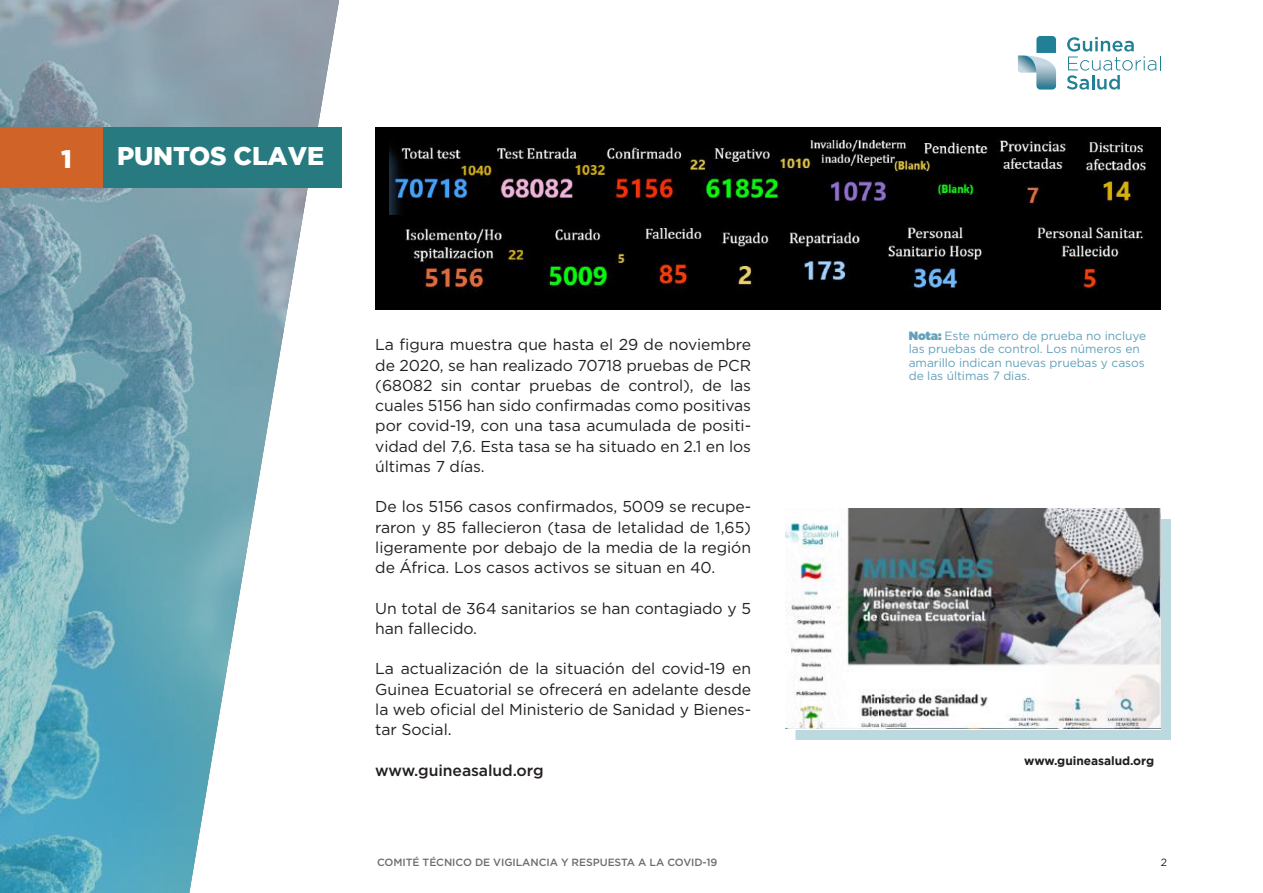
<style>
.page{position:relative;width:1263px;height:893px;background:#fff}
.page>*{position:absolute;margin:0;border:0;box-sizing:border-box;transform-origin:0 0}
.t1{font:900 25.5px "Gotham";letter-spacing:-.005em;color:#fff}
.t2{font:15.75px/20.2px "Gotham";letter-spacing:-.005em;color:#231f20;text-align:justify}
.t3{font:500 15.75px "Gotham";letter-spacing:-.005em;color:#231f20}
.t4{font:12px/13.5px "Gotham";letter-spacing:-.005em;color:#63a1ba}
.t5{font:700 12px "Gotham";letter-spacing:-.005em;color:#231f20}
.t6{font:500 10.5px "Gotham";letter-spacing:-.005em;color:#6c6d70}
.t7{font:10.5px "Gotham";color:#231f20}
.s1{font-weight:900}
</style>
<div class="page">
<svg style="left:1018px;top:36px;width:39px;height:54px"></svg>
<img style="left:1024px;top:56px;width:12px;height:16px">
<svg style="left:1067px;top:37px;width:94px;height:53px"></svg>
<div style="left:375px;top:128px;width:786px;height:182px;background:#000"></div>
<img style="left:0;top:0;width:339px;height:893px">
<div style="left:102px;top:128px;width:239px;height:60px;background:#277a7f"></div>
<div style="left:0;top:128px;width:102px;height:60px;background:#d06327"></div>
<div style="left:795px;top:519px;width:376px;height:221px;background:#218096;opacity:.3"></div>
<img style="left:785px;top:509px;width:376px;height:219px">
<img style="left:389px;top:139px;width:757px;height:75px">
<img style="left:405px;top:228px;width:455px;height:64px">
<img style="left:888px;top:227px;width:255px;height:65px">
<h1 class="t1" style="left:61px;top:148px;width:12px">1</h1>
<h1 class="t1" style="left:117px;top:145px;width:208px">PUNTOS CLAVE</h1>
<p class="t2" style="left:375px;top:334px;width:377px">La figura muestra que hasta el 29 de noviembre de 2020, se han realizado 70718 pruebas de PCR (68082 sin contar pruebas de control), de las cuales 5156 han sido confirmadas como positivas por covid-19, con una tasa acumulada de positi&shy;vidad del 7,6. Esta tasa se ha situado en 2.1 en los últimas 7 días.</p>
<p class="t2" style="left:375px;top:496px;width:377px">De los 5156 casos confirmados, 5009 se recupe&shy;raron y 85 fallecieron (tasa de letalidad de 1,65) ligeramente por debajo de la media de la región de África. Los casos activos se situan en 40.</p>
<p class="t2" style="left:375px;top:598px;width:377px">Un total de 364 sanitarios se han contagiado y 5 han fallecido.</p>
<p class="t2" style="left:375px;top:658px;width:377px">La actualización de la situación del covid-19 en Guinea Ecuatorial se ofrecerá en adelante desde la web oficial del Ministerio de Sanidad y Bienes&shy;tar Social.</p>
<p class="t3" style="left:375px;top:760px;width:170px">www.guineasalud.org</p>
<p class="t6" style="left:377px;top:856px;width:342px">COMITÉ TÉCNICO DE VIGILANCIA Y RESPUESTA A LA COVID-19</p>
<p class="t4" style="left:909px;top:328px;width:239px"><span class="s1">Nota:</span> Este número de prueba no incluye las pruebas de control. Los números en amarillo indican nuevas pruebas y casos de las últimas 7 dias.</p>
<p class="t5" style="left:1024px;top:755px;width:131px">www.guineasalud.org</p>
<p class="t7" style="left:1161px;top:856px;width:8px">2</p>
</div>
